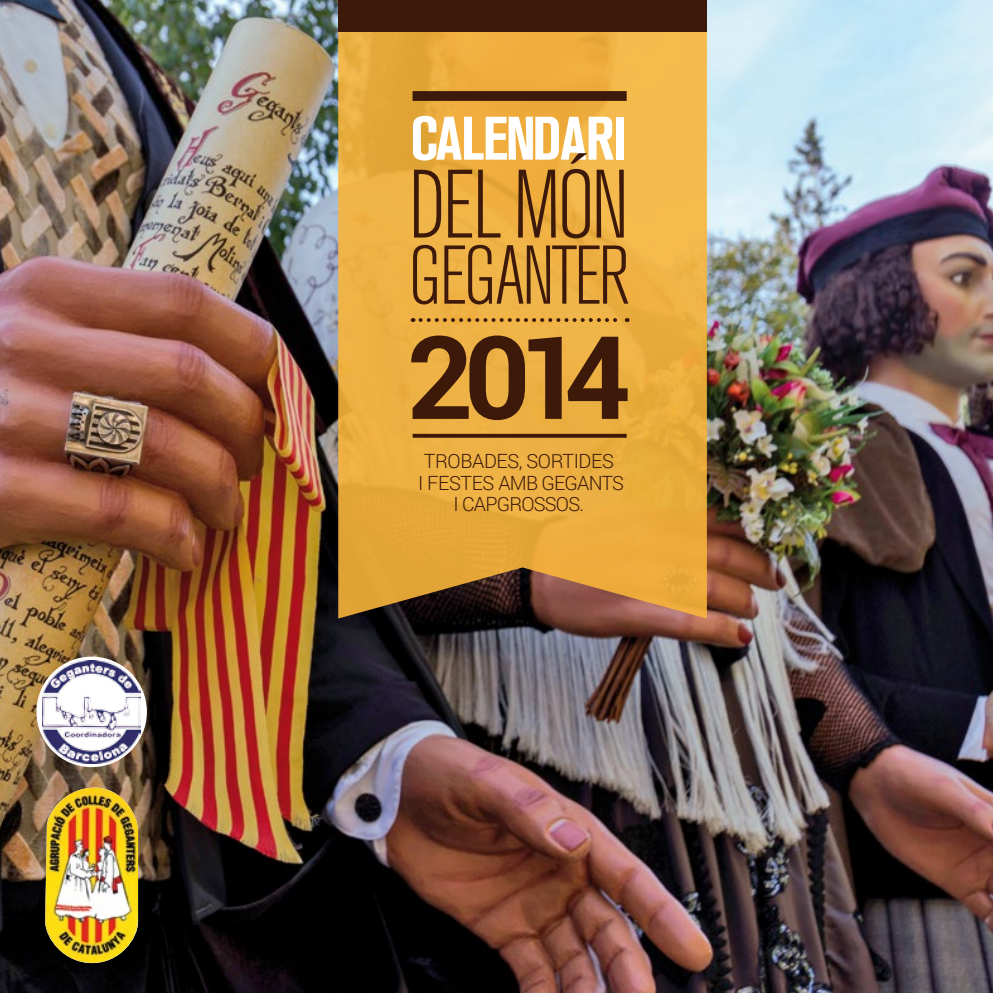
<style>
.page{position:relative;width:993px;height:993px;background:#fff}
.page>*{position:absolute;margin:0;border:0;box-sizing:border-box;transform-origin:0 0}
.t1{font:700 115.5px "Roboto";color:#3d190a}
.t2{font:300 condensed 96.08px "Akzidenz Grotesk BQ";letter-spacing:-.04em;color:#3d190a}
.t3{font:300 condensed 82.25px "Akzidenz Grotesk BQ";letter-spacing:-.04em;color:#3d190a}
.t4{font:700 condensed 60.73px "Akzidenz Grotesk BQ";letter-spacing:-.02em;color:#fff}
.t5{font:300 19.6px/21.5px "Roboto";letter-spacing:-.03em;color:#3d190a;text-align:center}
</style>
<div class="page">
<img style="left:0;top:0;width:992px;height:992px">
<img style="left:138px;top:787px;width:766px;height:175px">
<img style="left:45px;top:787px;width:93px;height:175px">
<svg style="left:36px;top:656px;width:111px;height:110px"></svg>
<img style="left:43px;top:660px;width:97px;height:103px">
<svg style="left:338px;top:32px;width:368px;height:586px;fill:#eeaf42"></svg>
<svg style="left:412px;top:433px;width:214px;height:4px"></svg>
<svg style="left:420px;top:318px;width:207px;height:4px"></svg>
<div style="left:412px;top:91px;width:214px;height:10px;background:#3d190a"></div>
<div style="left:338px;top:0;width:368px;height:32px;background:#3d190a"></div>
<h3 class="t4" style="left:410px;top:104px;width:218px">CALENDARI</h3>
<h2 class="t2" style="left:408px;top:153px;width:222px">DEL MÓN</h2>
<h3 class="t3" style="left:408px;top:231px;width:222px">GEGANTER</h3>
<h1 class="t1" style="left:407px;top:296px;width:225px">2014</h1>
<p class="t5" style="left:418px;top:449px;width:207px">TROBADES, SORTIDES<br>I FESTES AMB GEGANTS<br>I CAPGROSSOS.</p>
</div>
